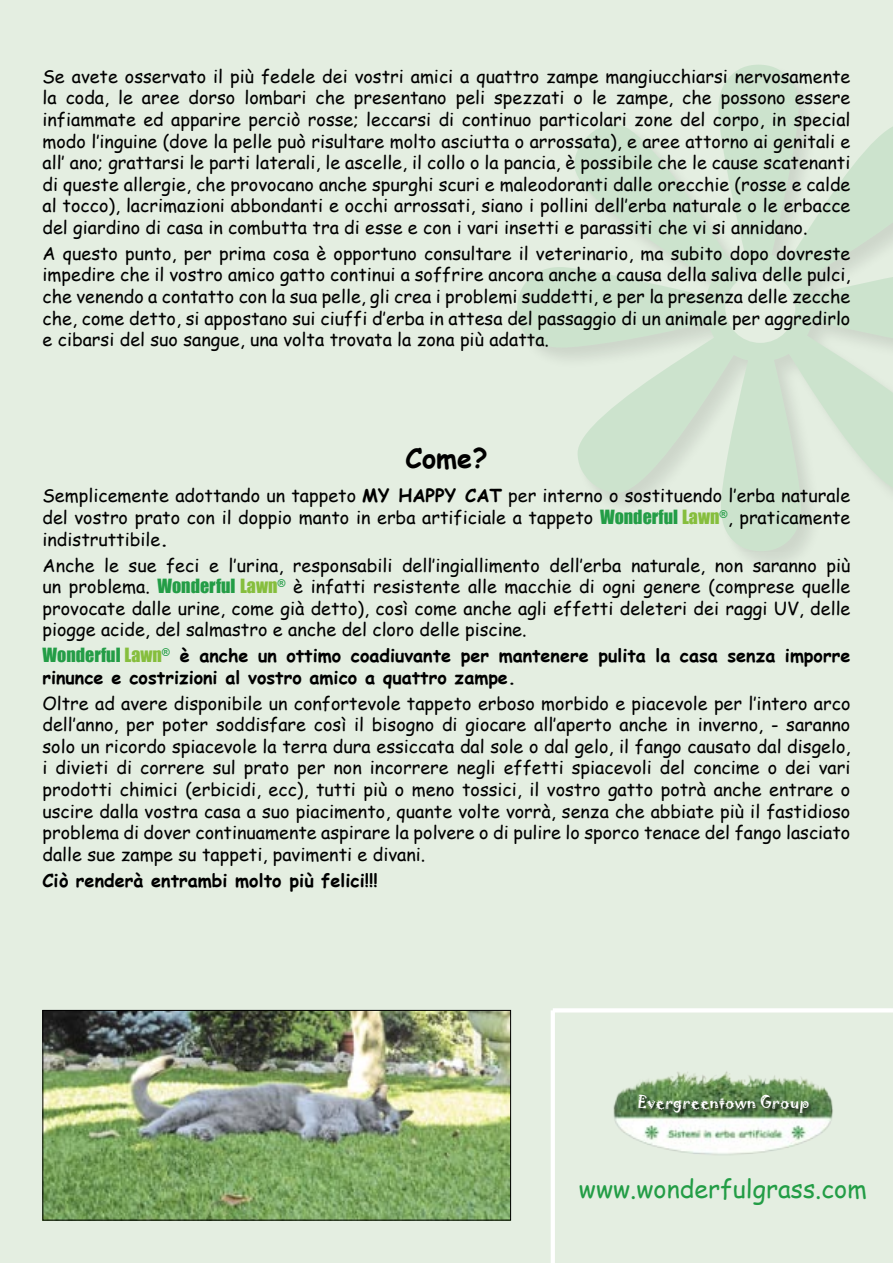
<style>
.page{position:relative;width:893px;height:1263px;background:#e4eee1}
.page>*{position:absolute;margin:0;border:0;box-sizing:border-box;transform-origin:0 0}
.t1{font:700 27px "Comic Sans MS";color:#000}
.t2{font:25.05px "Comic Sans MS";color:#239d46}
.t3{font:18px/21.6px "Comic Sans MS";color:#000;text-align:justify}
.t4{font:700 18px/21.6px "Comic Sans MS";color:#000}
.t5{font:15.75px "Jokerman";color:#fff}
.s1{font-weight:700}
.s2{font-family:"Impact";color:#239d46}
.s3{font-family:"Impact";color:#86be3d}
.s4{font-family:"Impact";font-weight:400;color:#239d46}
.s5{font-family:"Impact";font-weight:400;color:#86be3d}
</style>
<div class="page">
<svg style="left:517px;top:65px;width:376px;height:486px"></svg>
<div style="left:725px;top:273px;width:70px;height:70px;background:#e4eee1;border-radius:50%"></div>
<hr style="left:551px;top:1010px;width:4px;height:253px;background:#fff">
<hr style="left:553px;top:1008px;width:340px;height:4px;background:#fff">
<img style="left:45px;top:1012px;width:464px;height:206px">
<div style="left:43px;top:1010px;width:468px;height:210px;border:1px solid #000"></div>
<img style="left:613px;top:1071px;width:220px;height:84px">
<div style="left:638px;top:1093px;width:176px;height:25px;background:#000;opacity:.8"></div>
<p class="t3" style="left:43px;top:65px;width:809px">Se avete osservato il più fedele dei vostri amici a quattro zampe mangiucchiarsi nervosamente la coda, le aree dorso lombari che presentano peli spezzati o le zampe, che possono essere infiammate ed apparire perciò rosse; leccarsi di continuo particolari zone del corpo, in special modo l’inguine (dove la pelle può risultare molto asciutta o arrossata), e aree attorno ai genitali e all’ ano; grattarsi le parti laterali, le ascelle, il collo o la pancia, è possibile che le cause scatenanti di queste allergie, che provocano anche spurghi scuri e maleodoranti dalle orecchie (rosse e calde al tocco), lacrimazioni abbondanti e occhi arrossati, siano i pollini dell’erba naturale o le erbacce del giardino di casa in combutta tra di esse e con i vari insetti e parassiti che vi si annidano.</p>
<p class="t3" style="left:43px;top:242px;width:809px">A questo punto, per prima cosa è opportuno consultare il veterinario, ma subito dopo dovreste impedire che il vostro amico gatto continui a soffrire ancora anche a causa della saliva delle pulci, che venendo a contatto con la sua pelle, gli crea i problemi suddetti, e per la presenza delle zecche che, come detto, si appostano sui ciuffi d’erba in attesa del passaggio di un animale per aggredirlo e cibarsi del suo sangue, una volta trovata la zona più adatta.</p>
<h1 class="t1" style="left:405px;top:438px;width:84px">Come?</h1>
<p class="t3" style="left:43px;top:484px;width:809px">Semplicemente adottando un tappeto <span class="s1">MY HAPPY CAT</span> per interno o sostituendo l’erba naturale del vostro prato con il doppio manto in erba artificiale a tappeto <span class="s2">Wonderful</span> <span class="s3">Lawn</span><sup>®</sup>, praticamente indistruttibile<span class="s1">.</span></p>
<p class="t3" style="left:43px;top:553px;width:809px">Anche le sue feci e l’urina, responsabili dell’ingiallimento dell’erba naturale, non saranno più un problema. <span class="s2">Wonderful</span> <span class="s3">Lawn</span><sup>®</sup> è infatti resistente alle macchie di ogni genere (comprese quelle provocate dalle urine, come già detto), così come anche agli effetti deleteri dei raggi UV, delle piogge acide, del salmastro e anche del cloro delle piscine.</p>
<p class="t4" style="left:43px;top:644px;width:809px"><span class="s4">Wonderful</span> <span class="s5">Lawn</span><sup>®</sup> è anche un ottimo coadiuvante per mantenere pulita la casa senza imporre rinunce e costrizioni al vostro amico a quattro zampe.</p>
<p class="t3" style="left:43px;top:691px;width:809px">Oltre ad avere disponibile un confortevole tappeto erboso morbido e piacevole per l’intero arco dell’anno, per poter soddisfare così il bisogno di giocare all’aperto anche in inverno, - saranno solo un ricordo spiacevole la terra dura essiccata dal sole o dal gelo, il fango causato dal disgelo, i divieti di correre sul prato per non incorrere negli effetti spiacevoli del concime o dei vari prodotti chimici (erbicidi, ecc), tutti più o meno tossici, il vostro gatto potrà anche entrare o uscire dalla vostra casa a suo piacimento, quante volte vorrà, senza che abbiate più il fastidioso problema di dover continuamente aspirare la polvere o di pulire lo sporco tenace del fango lasciato dalle sue zampe su tappeti, pavimenti e divani.</p>
<p class="t4" style="left:43px;top:869px;width:337px">Ciò renderà entrambi molto più felici!!!</p>
<p class="t5" style="left:638px;top:1090px;width:173px">Evergreentown Group</p>
<h2 class="t2" style="left:579px;top:1170px;width:289px">www.wonderfulgrass.com</h2>
</div>
